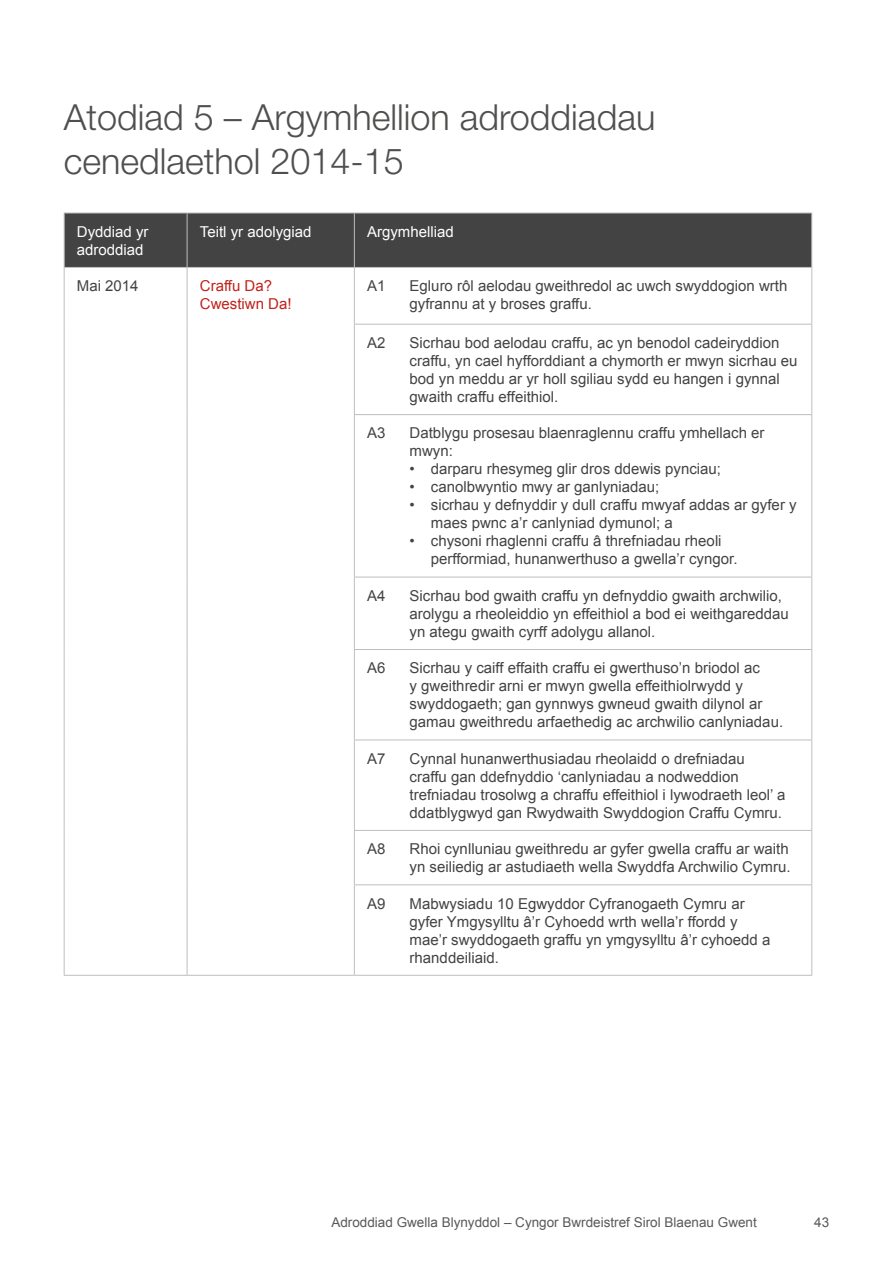
<style>
.page{position:relative;width:893px;height:1263px;background:#fff}
.page>*{position:absolute;margin:0;border:0;box-sizing:border-box;transform-origin:0 0}
.Part_Heading{font:300 36px/43.2px "Helvetica Neue LT Std";color:#504f4e}
.Table_text{font:15px/18px "Arial";color:#434343}
.Table_header_text{font:15px/18px "Arial";color:#fff}
.Table_text-2{font:15px/18px "Arial";color:#bf231b}
.t1{font:13.5px "Arial";color:#58595b}
</style>
<div class="page">
<div style="left:65px;top:214px;width:746px;height:53px;background:#434343"></div>
<svg style="left:65px;top:268px;width:746px;height:707px"></svg>
<hr style="left:64px;top:213px;width:123px;height:1px;background:#bcbec0">
<hr style="left:64px;top:213px;width:1px;height:54px;background:#bcbec0">
<hr style="left:187px;top:213px;width:167px;height:1px;background:#bcbec0">
<hr style="left:187px;top:213px;width:1px;height:54px;background:#bcbec0">
<hr style="left:354px;top:213px;width:458px;height:1px;background:#bcbec0">
<hr style="left:354px;top:213px;width:1px;height:54px;background:#bcbec0">
<hr style="left:811px;top:213px;width:1px;height:54px;background:#bcbec0">
<hr style="left:64px;top:267px;width:123px;height:1px;background:#bcbec0">
<hr style="left:64px;top:268px;width:1px;height:56px;background:#bcbec0">
<hr style="left:187px;top:267px;width:167px;height:1px;background:#bcbec0">
<hr style="left:187px;top:268px;width:1px;height:56px;background:#bcbec0">
<hr style="left:354px;top:267px;width:458px;height:1px;background:#bcbec0">
<hr style="left:354px;top:268px;width:1px;height:56px;background:#bcbec0">
<hr style="left:811px;top:268px;width:1px;height:56px;background:#bcbec0">
<hr style="left:64px;top:324px;width:1px;height:91px;background:#bcbec0">
<hr style="left:187px;top:324px;width:1px;height:91px;background:#bcbec0">
<hr style="left:354px;top:324px;width:458px;height:1px;background:#bcbec0">
<hr style="left:354px;top:325px;width:1px;height:89px;background:#bcbec0">
<hr style="left:811px;top:325px;width:1px;height:89px;background:#bcbec0">
<hr style="left:64px;top:415px;width:1px;height:162px;background:#bcbec0">
<hr style="left:187px;top:415px;width:1px;height:162px;background:#bcbec0">
<hr style="left:354px;top:414px;width:458px;height:1px;background:#bcbec0">
<hr style="left:354px;top:415px;width:1px;height:162px;background:#bcbec0">
<hr style="left:811px;top:415px;width:1px;height:162px;background:#bcbec0">
<hr style="left:64px;top:577px;width:1px;height:72px;background:#bcbec0">
<hr style="left:187px;top:577px;width:1px;height:72px;background:#bcbec0">
<hr style="left:354px;top:577px;width:458px;height:1px;background:#bcbec0">
<hr style="left:354px;top:577px;width:1px;height:72px;background:#bcbec0">
<hr style="left:811px;top:577px;width:1px;height:72px;background:#bcbec0">
<hr style="left:64px;top:649px;width:1px;height:91px;background:#bcbec0">
<hr style="left:187px;top:649px;width:1px;height:91px;background:#bcbec0">
<hr style="left:354px;top:649px;width:458px;height:1px;background:#bcbec0">
<hr style="left:354px;top:650px;width:1px;height:89px;background:#bcbec0">
<hr style="left:811px;top:650px;width:1px;height:89px;background:#bcbec0">
<hr style="left:64px;top:740px;width:1px;height:90px;background:#bcbec0">
<hr style="left:187px;top:740px;width:1px;height:90px;background:#bcbec0">
<hr style="left:354px;top:739px;width:458px;height:1px;background:#bcbec0">
<hr style="left:354px;top:740px;width:1px;height:90px;background:#bcbec0">
<hr style="left:811px;top:740px;width:1px;height:90px;background:#bcbec0">
<hr style="left:64px;top:830px;width:1px;height:55px;background:#bcbec0">
<hr style="left:187px;top:830px;width:1px;height:55px;background:#bcbec0">
<hr style="left:354px;top:830px;width:458px;height:1px;background:#bcbec0">
<hr style="left:354px;top:831px;width:1px;height:53px;background:#bcbec0">
<hr style="left:811px;top:831px;width:1px;height:53px;background:#bcbec0">
<hr style="left:64px;top:885px;width:1px;height:90px;background:#bcbec0">
<hr style="left:187px;top:885px;width:1px;height:90px;background:#bcbec0">
<hr style="left:354px;top:884px;width:458px;height:1px;background:#bcbec0">
<hr style="left:354px;top:885px;width:1px;height:90px;background:#bcbec0">
<hr style="left:811px;top:885px;width:1px;height:90px;background:#bcbec0">
<hr style="left:64px;top:975px;width:123px;height:1px;background:#bcbec0">
<hr style="left:187px;top:975px;width:167px;height:1px;background:#bcbec0">
<hr style="left:354px;top:975px;width:458px;height:1px;background:#bcbec0">
<h1 class="Part_Heading" style="left:64px;top:95px;width:593px">Atodiad 5 – Argymhellion adroddiadau cenedlaethol 2014-15</h1>
<p class="Table_header_text" style="left:77px;top:223px;width:73px">Dyddiad yr adroddiad</p>
<p class="Table_header_text" style="left:200px;top:223px;width:113px">Teitl yr adolygiad</p>
<p class="Table_header_text" style="left:367px;top:223px;width:88px">Argymhelliad</p>
<p class="Table_text" style="left:77px;top:277px;width:63px">Mai 2014</p>
<p class="Table_text-2" style="left:200px;top:277px;width:93px">Craffu Da?<br>Cwestiwn Da!</p>
<p class="Table_text" style="left:367px;top:277px;width:20px">A1</p>
<p class="Table_text" style="left:410px;top:277px;width:379px">Egluro rôl aelodau gweithredol ac uwch swyddogion wrth gyfrannu at y broses graffu.</p>
<p class="Table_text" style="left:367px;top:334px;width:20px">A2</p>
<p class="Table_text" style="left:410px;top:334px;width:389px">Sicrhau bod aelodau craffu, ac yn benodol cadeiryddion craffu, yn cael hyfforddiant a chymorth er mwyn sicrhau eu bod yn meddu ar yr holl sgiliau sydd eu hangen i gynnal gwaith craffu effeithiol.</p>
<p class="Table_text" style="left:367px;top:424px;width:20px">A3</p>
<p class="Table_text" style="left:410px;top:424px;width:356px">Datblygu prosesau blaenraglennu craffu ymhellach er mwyn:</p>
<p class="Table_text" style="left:410px;top:460px;width:313px">• darparu rhesymeg glir dros ddewis pynciau;</p>
<p class="Table_text" style="left:410px;top:478px;width:251px">• canolbwyntio mwy ar ganlyniadau;</p>
<p class="Table_text" style="left:431px;top:496px;width:367px;text-indent:-21px">• sicrhau y defnyddir y dull craffu mwyaf addas ar gyfer y maes pwnc a’r canlyniad dymunol; a</p>
<p class="Table_text" style="left:431px;top:532px;width:308px;text-indent:-21px">• chysoni rhaglenni craffu â threfniadau rheoli perfformiad, hunanwerthuso a gwella’r cyngor.</p>
<p class="Table_text" style="left:367px;top:587px;width:20px">A4</p>
<p class="Table_text" style="left:410px;top:587px;width:381px">Sicrhau bod gwaith craffu yn defnyddio gwaith archwilio, arolygu a rheoleiddio yn effeithiol a bod ei weithgareddau yn ategu gwaith cyrff adolygu allanol.</p>
<p class="Table_text" style="left:367px;top:659px;width:20px">A6</p>
<p class="Table_text" style="left:410px;top:659px;width:375px">Sicrhau y caiff effaith craffu ei gwerthuso’n briodol ac<br>y gweithredir arni er mwyn gwella effeithiolrwydd y swyddogaeth; gan gynnwys gwneud gwaith dilynol ar gamau gweithredu arfaethedig ac archwilio canlyniadau.</p>
<p class="Table_text" style="left:367px;top:749px;width:20px">A7</p>
<p class="Table_text" style="left:410px;top:749px;width:377px">Cynnal hunanwerthusiadau rheolaidd o drefniadau craffu gan ddefnyddio ‘canlyniadau a nodweddion trefniadau trosolwg a chraffu effeithiol i lywodraeth leol’ a ddatblygwyd gan Rwydwaith Swyddogion Craffu Cymru.</p>
<p class="Table_text" style="left:367px;top:840px;width:20px">A8</p>
<p class="Table_text" style="left:410px;top:840px;width:382px">Rhoi cynlluniau gweithredu ar gyfer gwella craffu ar waith yn seiliedig ar astudiaeth wella Swyddfa Archwilio Cymru.</p>
<p class="Table_text" style="left:367px;top:894px;width:20px">A9</p>
<p class="Table_text" style="left:410px;top:894px;width:362px">Mabwysiadu 10 Egwyddor Cyfranogaeth Cymru ar gyfer Ymgysylltu â’r Cyhoedd wrth wella’r ffordd y mae’r swyddogaeth graffu yn ymgysylltu â’r cyhoedd a rhanddeiliaid.</p>
<p class="t1" style="left:331px;top:1213px;width:427px">Adroddiad Gwella Blynyddol – Cyngor Bwrdeistref Sirol Blaenau Gwent</p>
<p class="t1" style="left:814px;top:1213px;width:17px">43</p>
</div>
